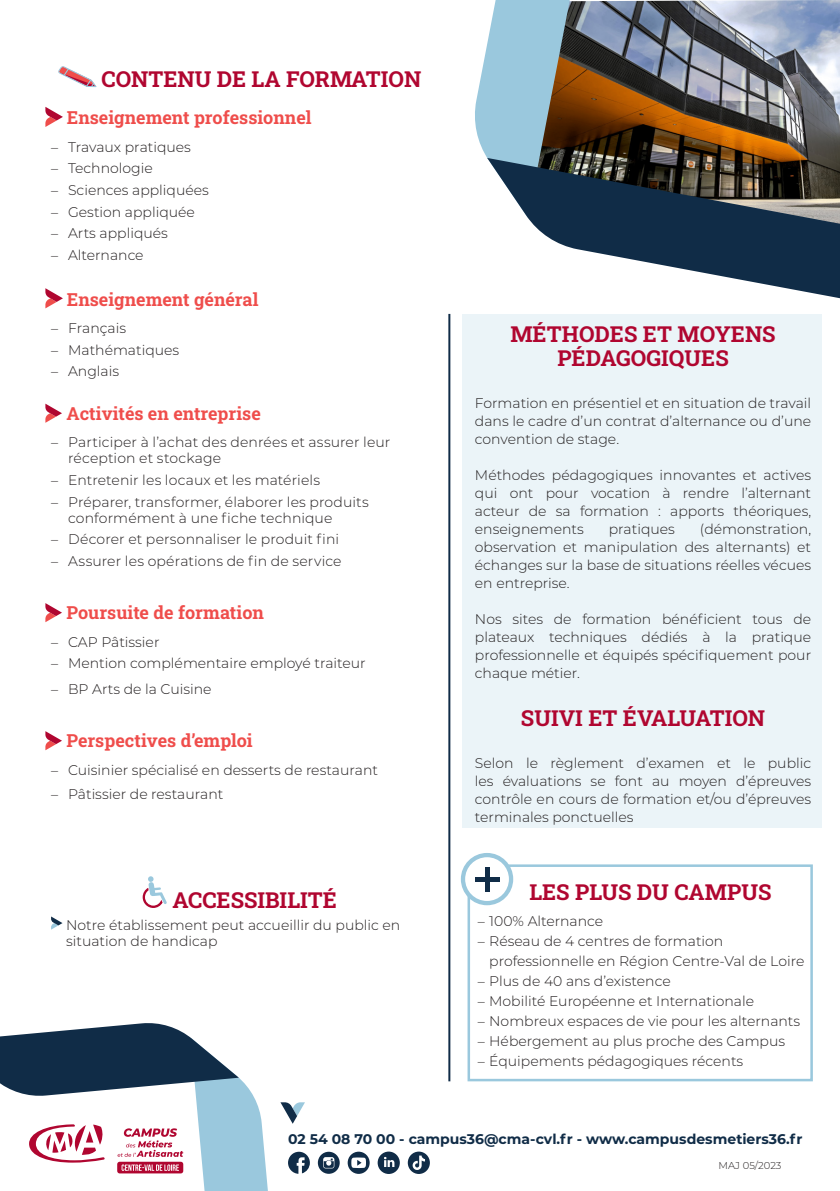
<style>
.page{position:relative;width:840px;height:1191px;background:#fff}
.page>*{position:absolute;margin:0;border:0;box-sizing:border-box;transform-origin:0 0}
.TITRES{font:700 22px "Roboto Slab";color:#b00630}
.TXT_COURANT{font:700 22px/24px "Roboto Slab";color:#b00630;text-align:center}
.TXT_COURANT-2{font:700 18px "Roboto Slab";color:#ef4d4b}
.TXT_COURANT-3{font:300 14px/18px "Montserrat";color:#231f20;text-align:justify}
.TITRES-2{font:300 14px/16px "Montserrat";color:#231f20}
.Mini_titre{font:700 14px "Montserrat";color:#102c47}
.TXT_COURANT-4{font:300 10px "Montserrat";color:#231f20}
</style>
<div class="page">
<div style="left:462px;top:314px;width:359px;height:513px;background:#ebf4f8"></div>
<hr style="left:448px;top:314px;width:2px;height:767px;background:#102c47">
<svg style="left:58px;top:66px;width:38px;height:21px"></svg>
<svg style="left:45px;top:107px;width:18px;height:20px"></svg>
<svg style="left:45px;top:288px;width:18px;height:20px"></svg>
<svg style="left:45px;top:404px;width:17px;height:19px"></svg>
<svg style="left:45px;top:603px;width:17px;height:19px"></svg>
<svg style="left:45px;top:731px;width:17px;height:19px"></svg>
<div style="left:467px;top:864px;width:345px;height:217px;border:3px solid #9ac8dd"></div>
<svg style="left:462px;top:855px;width:49px;height:48px"></svg>
<div style="left:460px;top:853px;width:53px;height:52px;border:4px solid #9ac8dd;border-radius:50%"></div>
<div style="left:484px;top:866px;width:5px;height:25px;background:#102c47"></div>
<div style="left:474px;top:876px;width:25px;height:5px;background:#102c47"></div>
<svg style="left:347px;top:1151px;width:22px;height:22px"></svg>
<svg style="left:377px;top:1151px;width:22px;height:23px"></svg>
<svg style="left:318px;top:1151px;width:21px;height:22px"></svg>
<svg style="left:407px;top:1151px;width:22px;height:23px"></svg>
<svg style="left:0;top:1023px;width:310px;height:168px"></svg>
<img style="left:573px;top:0;width:266px;height:158px">
<svg style="left:143px;top:876px;width:24px;height:32px"></svg>
<svg style="left:51px;top:916px;width:11px;height:13px"></svg>
<svg style="left:475px;top:0;width:98px;height:158px;background:#94afb8"></svg>
<svg style="left:487px;top:158px;width:352px;height:175px"></svg>
<p class="TITRES" style="left:101px;top:64px;width:321px">CONTENU DE LA FORMATION</p>
<p class="TXT_COURANT-2" style="left:67px;top:105px;width:246px">Enseignement professionnel</p>
<p class="TXT_COURANT-3" style="left:51px;top:137px;width:141px">– Travaux pratiques</p>
<p class="TXT_COURANT-3" style="left:51px;top:159px;width:103px">– Technologie</p>
<p class="TXT_COURANT-3" style="left:51px;top:180px;width:159px">– Sciences appliquées</p>
<p class="TXT_COURANT-3" style="left:51px;top:202px;width:145px">– Gestion appliquée</p>
<p class="TXT_COURANT-3" style="left:51px;top:224px;width:118px">– Arts appliqués</p>
<p class="TXT_COURANT-3" style="left:51px;top:245px;width:94px">– Alternance</p>
<p class="TXT_COURANT-2" style="left:67px;top:287px;width:193px">Enseignement général</p>
<p class="TXT_COURANT-3" style="left:51px;top:318px;width:76px">– Français</p>
<p class="TXT_COURANT-3" style="left:51px;top:340px;width:130px">– Mathématiques</p>
<p class="TXT_COURANT-3" style="left:51px;top:362px;width:70px">– Anglais</p>
<p class="TXT_COURANT-2" style="left:66px;top:401px;width:196px">Activités en entreprise</p>
<p class="TXT_COURANT-3" style="left:68px;top:434px;width:323px;line-height:16px;text-indent:-17px">– Participer à l’achat des denrées et assurer leur réception et stockage</p>
<p class="TXT_COURANT-3" style="left:51px;top:470px;width:270px">– Entretenir les locaux et les matériels</p>
<p class="TXT_COURANT-3" style="left:68px;top:493px;width:302px;line-height:16px;text-indent:-17px">– Préparer, transformer, élaborer les produits conformément à une fiche technique</p>
<p class="TXT_COURANT-3" style="left:51px;top:530px;width:289px">– Décorer et personnaliser le produit fini</p>
<p class="TXT_COURANT-3" style="left:51px;top:551px;width:292px">– Assurer les opérations de fin de service</p>
<p class="TXT_COURANT-2" style="left:66px;top:600px;width:199px">Poursuite de formation</p>
<p class="TXT_COURANT-3" style="left:51px;top:632px;width:110px">– CAP Pâtissier</p>
<p class="TXT_COURANT-3" style="left:51px;top:654px;width:316px">– Mention complémentaire employé traiteur</p>
<p class="TXT_COURANT-3" style="left:51px;top:679px;width:162px">– BP Arts de la Cuisine</p>
<p class="TXT_COURANT-2" style="left:66px;top:728px;width:188px">Perspectives d’emploi</p>
<p class="TXT_COURANT-3" style="left:51px;top:760px;width:328px">– Cuisinier spécialisé en desserts de restaurant</p>
<p class="TXT_COURANT-3" style="left:51px;top:784px;width:174px">– Pâtissier de restaurant</p>
<p class="TITRES" style="left:172px;top:885px;width:166px">ACCESSIBILITÉ</p>
<p class="TITRES-2" style="left:66px;top:916px;width:335px">Notre établissement peut accueillir du public en situation de handicap</p>
<p class="TXT_COURANT" style="left:510px;top:322px;width:266px">MÉTHODES ET MOYENS<br>PÉDAGOGIQUES</p>
<p class="TXT_COURANT-3" style="left:474px;top:394px;width:337px">Formation en présentiel et en situation de travail dans le cadre d’un contrat d’alternance ou d’une convention de stage.</p>
<p class="TXT_COURANT-3" style="left:474px;top:466px;width:337px">Méthodes pédagogiques innovantes et actives qui ont pour vocation à rendre l’alternant acteur de sa formation : apports théoriques, enseignements</p>
<p class="TXT_COURANT-3" style="left:474px;top:520px;width:337px;text-indent:225px">(démonstration, observation et manipulation des alternants) et échanges sur la base de situations réelles vécues en entreprise.</p>
<p class="TXT_COURANT-3" style="left:474px;top:610px;width:337px">Nos sites de formation bénéficient tous de plateaux techniques dédiés à la pratique professionnelle et équipés spécifiquement pour chaque métier.</p>
<p class="TXT_COURANT" style="left:520px;top:705px;width:246px">SUIVI ET ÉVALUATION</p>
<p class="TXT_COURANT-3" style="left:474px;top:753px;width:337px">Selon le règlement d’examen et le public les évaluations se font au moyen d’épreuves contrôle en cours de formation et/ou d’épreuves terminales ponctuelles</p>
<p class="TXT_COURANT-3" style="left:608px;top:520px;width:68px">pratiques</p>
<p class="TITRES" style="left:529px;top:877px;width:243px">LES PLUS DU CAMPUS</p>
<p class="TXT_COURANT-3" style="left:477px;top:911px;width:127px">– 100% Alternance</p>
<p class="TXT_COURANT-3" style="left:489px;top:930px;width:316px;line-height:20px;text-indent:-11px">– Réseau de 4 centres de formation professionnelle en Région Centre-Val de Loire</p>
<p class="TXT_COURANT-3" style="left:477px;top:971px;width:194px">– Plus de 40 ans d’existence</p>
<p class="TXT_COURANT-3" style="left:477px;top:991px;width:277px">– Mobilité Européenne et Internationale</p>
<p class="TXT_COURANT-3" style="left:477px;top:1011px;width:323px">– Nombreux espaces de vie pour les alternants</p>
<p class="TXT_COURANT-3" style="left:477px;top:1031px;width:308px">– Hébergement au plus proche des Campus</p>
<p class="TXT_COURANT-3" style="left:477px;top:1051px;width:267px">– Équipements pédagogiques récents</p>
<p class="Mini_titre" style="left:288px;top:1129px;width:515px">02 54 08 70 00 - campus36@cma-cvl.fr - www.campusdesmetiers36.fr</p>
<p class="TXT_COURANT-4" style="left:718px;top:1159px;width:64px">MAJ 05/2023</p>
</div>
